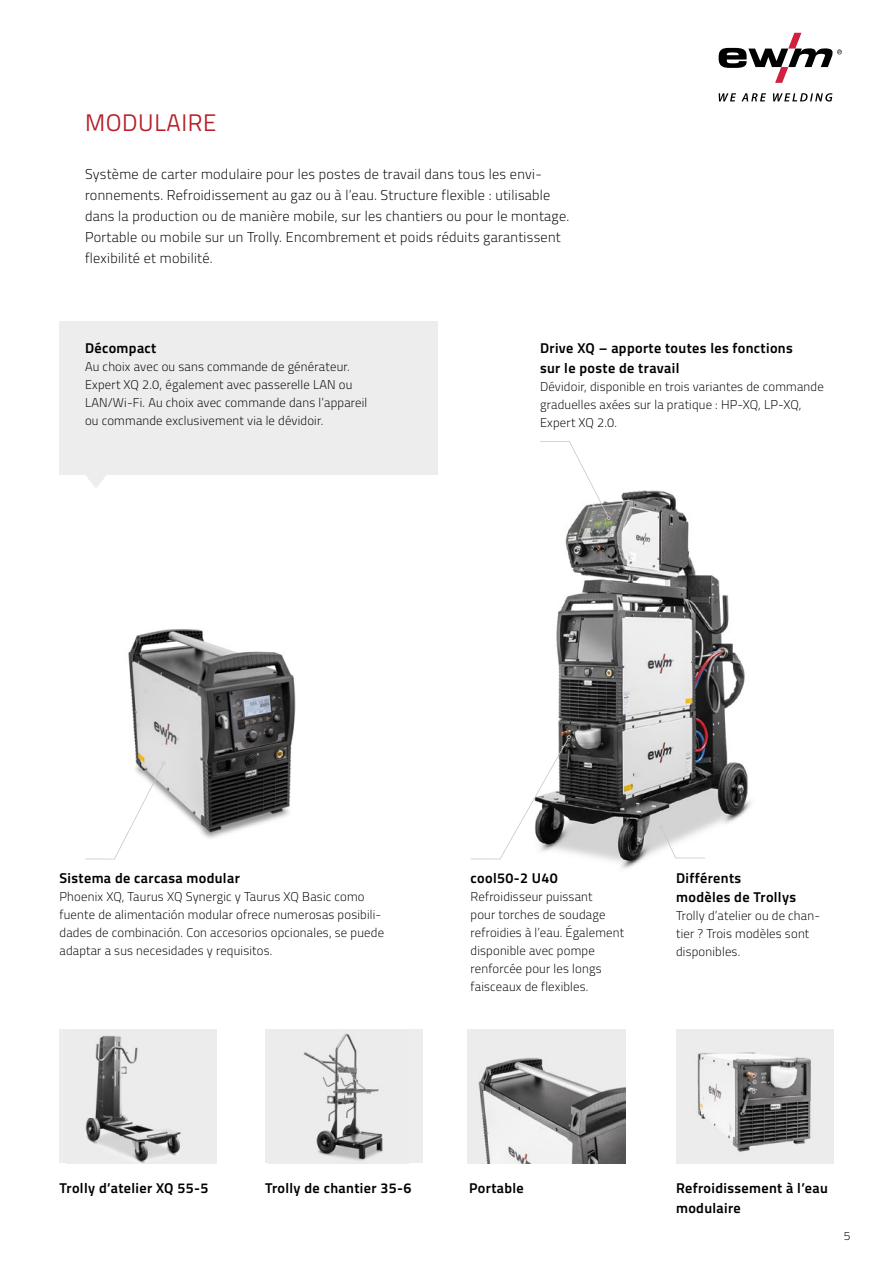
<style>
.page{position:relative;width:893px;height:1263px;background:#fff}
.page>*{position:absolute;margin:0;border:0;box-sizing:border-box;transform-origin:0 0}
.t1{font:24px "Titillium Text";letter-spacing:.025em;color:#b61f29}
.t2{font:300 14.25px/21px "Titillium Text";letter-spacing:.02em;color:#000}
.t3{font:700 14.25px/19.5px "Titillium Text";letter-spacing:.025em;color:#000}
.t4{font:300 12.75px/18px "Titillium Text";letter-spacing:.015em;color:#000}
.t5{font:300 12px "Titillium Text";color:#000}
</style>
<div class="page">
<img style="left:556px;top:490px;width:195px;height:379px">
<div style="left:60px;top:1029px;width:157px;height:134px;background:#ededed"></div>
<img style="left:85px;top:1035px;width:96px;height:128px">
<div style="left:265px;top:1029px;width:157px;height:134px;background:#ededed"></div>
<img style="left:303px;top:1033px;width:80px;height:128px">
<img style="left:468px;top:1029px;width:157px;height:134px">
<img style="left:676px;top:1029px;width:157px;height:134px">
<img style="left:128px;top:629px;width:168px;height:209px">
<div style="left:60px;top:322px;width:378px;height:153px;background:#ededed"></div>
<svg style="left:540px;top:441px;width:71px;height:79px"></svg>
<svg style="left:659px;top:825px;width:46px;height:33px"></svg>
<svg style="left:471px;top:735px;width:100px;height:124px"></svg>
<svg style="left:85px;top:761px;width:81px;height:98px"></svg>
<svg style="left:86px;top:475px;width:20px;height:13px"></svg>
<svg style="left:719px;top:93px;width:113px;height:9px"></svg>
<svg style="left:719px;top:33px;width:123px;height:50px"></svg>
<h1 class="t1" style="left:85px;top:105px;width:133px">MODULAIRE</h1>
<p class="t2" style="left:85px;top:163px;width:486px">Système de carter modulaire pour les postes de travail dans tous les envi&shy;ronnements. Refroidissement au gaz ou à l’eau. Structure flexible : utilisable dans la production ou de manière mobile, sur les chantiers ou pour le montage.<br>Portable ou mobile sur un Trolly. Encombrement et poids réduits garantissent flexibilité et mobilité.</p>
<p class="t3" style="left:85px;top:338px;width:73px">Décompact</p>
<p class="t4" style="left:85px;top:357px;width:284px">Au choix avec ou sans commande de générateur.<br>Expert XQ 2.0, également avec passerelle LAN ou LAN/Wi-Fi. Au choix avec commande dans l’appareil ou commande exclusivement via le dévidoir.</p>
<p class="t3" style="left:540px;top:338px;width:254px">Drive XQ – apporte toutes les fonctions sur le poste de travail</p>
<p class="t4" style="left:540px;top:376px;width:285px">Dévidoir, disponible en trois variantes de commande graduelles axées sur la pratique : HP-XQ, LP-XQ,<br>Expert XQ 2.0.</p>
<p class="t3" style="left:60px;top:867px;width:182px">Sistema de carcasa modular</p>
<p class="t4" style="left:60px;top:887px;width:326px">Phoenix XQ, Taurus XQ Synergic y Taurus XQ Basic como fuente de alimentación modular ofrece numerosas posibili&shy;dades de combinación. Con accesorios opcionales, se puede adaptar a sus necesidades y requisitos.</p>
<p class="t3" style="left:471px;top:867px;width:89px">cool50-2 U40</p>
<p class="t4" style="left:471px;top:887px;width:155px">Refroidisseur puissant<br>pour torches de soudage refroidies à l’eau. Également disponible avec pompe renforcée pour les longs faisceaux de flexibles.</p>
<p class="t3" style="left:676px;top:867px;width:121px">Différents modèles de Trollys</p>
<p class="t4" style="left:676px;top:906px;width:146px">Trolly d’atelier ou de chan&shy;tier ? Trois modèles sont disponibles.</p>
<p class="t3" style="left:60px;top:1178px;width:150px">Trolly d’atelier XQ 55-5</p>
<p class="t3" style="left:265px;top:1178px;width:148px">Trolly de chantier 35-6</p>
<p class="t3" style="left:469px;top:1178px;width:56px">Portable</p>
<p class="t3" style="left:676px;top:1178px;width:153px">Refroidissement à l’eau modulaire</p>
<p class="t5" style="left:844px;top:1227px;width:8px">5</p>
</div>
